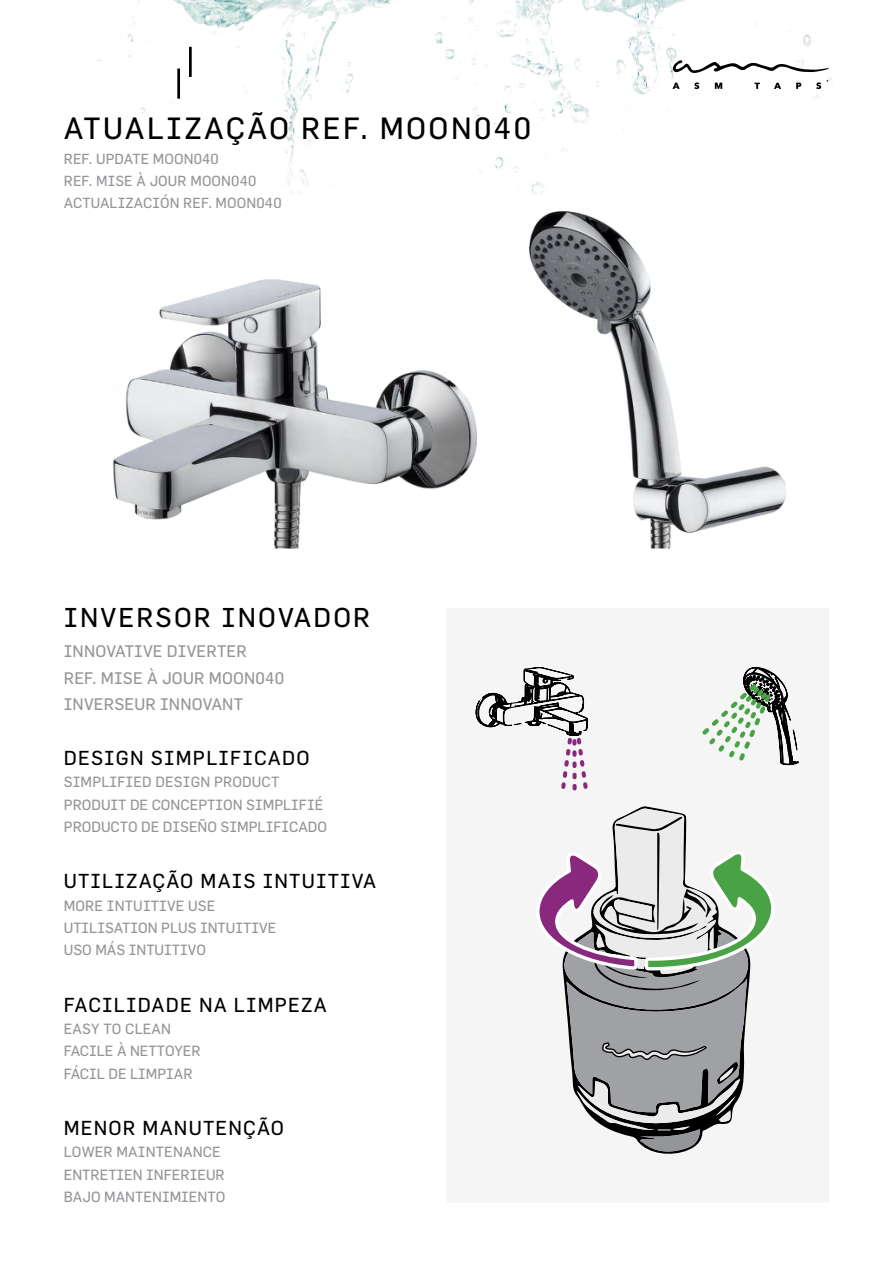
<style>
.page{position:relative;width:893px;height:1263px;background:#fff}
.page>*{position:absolute;margin:0;border:0;box-sizing:border-box;transform-origin:0 0}
.t1{font:30.15px "Flama";letter-spacing:.08em;color:#000}
.t2{font:26.7px "Flama";letter-spacing:.08em;color:#000}
.t3{font:19.8px "Flama";letter-spacing:.06em;color:#000}
.t4{font:16.35px/26.5px "Flama";letter-spacing:.01em;color:#939598}
.t5{font:14.55px/22.5px "Flama";color:#939598}
.t6{font:14.4px/21.8px "Flama";letter-spacing:.01em;color:#939598}
</style>
<div class="page">
<img style="left:97px;top:0;width:735px;height:193px">
<svg style="left:673px;top:60px;width:156px;height:13px"></svg>
<svg style="left:672px;top:82px;width:149px;height:7px"></svg>
<hr style="left:177px;top:69px;width:3px;height:30px;background:#000">
<hr style="left:189px;top:47px;width:3px;height:30px;background:#000">
<img style="left:479px;top:180px;width:341px;height:368px">
<img style="left:112px;top:258px;width:382px;height:290px">
<div style="left:446px;top:608px;width:383px;height:594px;background:#f5f5f6"></div>
<svg style="left:702px;top:667px;width:97px;height:99px"></svg>
<svg style="left:539px;top:808px;width:233px;height:345px"></svg>
<svg style="left:475px;top:667px;width:113px;height:124px"></svg>
<h1 class="t1" style="left:64px;top:110px;width:469px">ATUALIZAÇÃO REF. MOON040</h1>
<p class="t6" style="left:64px;top:148px;width:219px">REF. UPDATE MOON040<br>REF. MISE À JOUR MOON040<br>ACTUALIZACIÓN REF. MOON040</p>
<h2 class="t2" style="left:64px;top:601px;width:308px">INVERSOR INOVADOR</h2>
<p class="t4" style="left:64px;top:637px;width:222px">INNOVATIVE DIVERTER<br>REF. MISE À JOUR MOON040<br>INVERSEUR INNOVANT</p>
<h3 class="t3" style="left:64px;top:745px;width:247px">DESIGN SIMPLIFICADO</h3>
<p class="t5" style="left:64px;top:770px;width:265px">SIMPLIFIED DESIGN PRODUCT<br>PRODUIT DE CONCEPTION SIMPLIFIÉ<br>PRODUCTO DE DISEÑO SIMPLIFICADO</p>
<h3 class="t3" style="left:64px;top:869px;width:314px">UTILIZAÇÃO MAIS INTUITIVA</h3>
<p class="t5" style="left:64px;top:894px;width:214px">MORE INTUITIVE USE<br>UTILISATION PLUS INTUITIVE<br>USO MÁS INTUITIVO</p>
<h3 class="t3" style="left:64px;top:992px;width:264px">FACILIDADE NA LIMPEZA</h3>
<p class="t5" style="left:64px;top:1017px;width:138px">EASY TO CLEAN<br>FACILE À NETTOYER<br>FÁCIL DE LIMPIAR</p>
<h3 class="t3" style="left:64px;top:1116px;width:222px">MENOR MANUTENÇÃO</h3>
<p class="t5" style="left:64px;top:1140px;width:163px">LOWER MAINTENANCE<br>ENTRETIEN INFERIEUR<br>BAJO MANTENIMIENTO</p>
</div>
